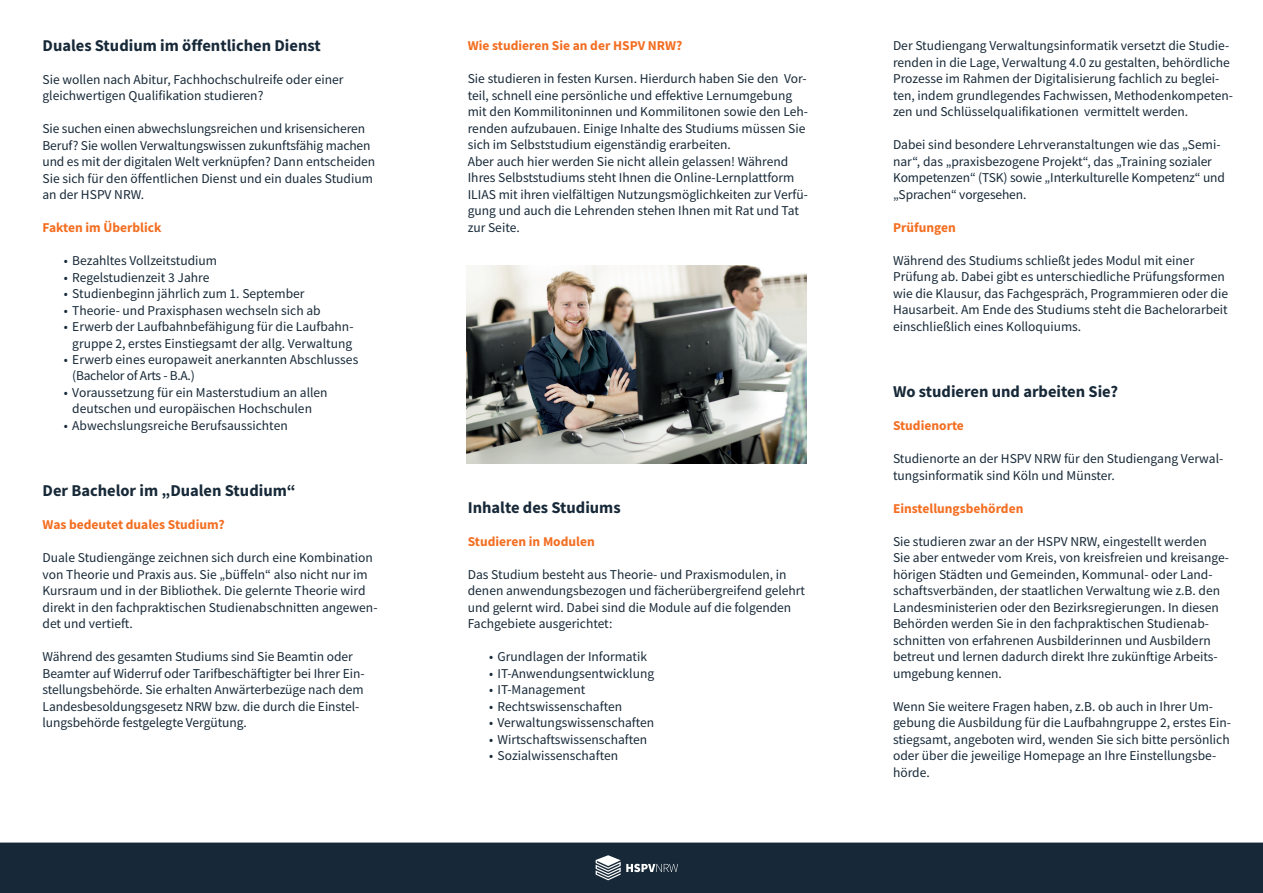
<style>
.page{position:relative;width:1263px;height:893px;background:#fff}
.page>*{position:absolute;margin:0;border:0;box-sizing:border-box;transform-origin:0 0}
.t1{font:700 16.5px "HSPV";color:#172938}
.t2{font:13.5px/16.5px "HSPV";color:#172938}
.t3{font:700 13.5px "HSPV";color:#f36e21}
</style>
<div class="page">
<div style="left:1px;top:843px;width:1261px;height:49px;background:#172938"></div>
<div style="left:0;top:842px;width:1263px;height:51px;border:2px solid #172938"></div>
<svg style="left:596px;top:855px;width:82px;height:25px"></svg>
<img style="left:467px;top:266px;width:340px;height:198px">
<p class="t1" style="left:43px;top:34px;width:280px">Duales Studium im öffentlichen Dienst</p>
<p class="t2" style="left:43px;top:71px;width:303px">Sie wollen nach Abitur, Fachhochschulreife oder einer gleichwertigen Qualifikation studieren?</p>
<p class="t2" style="left:43px;top:120px;width:334px">Sie suchen einen abwechslungsreichen und krisensicheren Beruf? Sie wollen Verwaltungswissen zukunftsfähig machen und es mit der digitalen Welt verknüpfen? Dann entscheiden Sie sich für den öffentlichen Dienst und ein duales Studium an der HSPV NRW.</p>
<p class="t3" style="left:43px;top:218px;width:121px">Fakten im Überblick</p>
<p class="t2" style="left:64px;top:252px;width:155px">• Bezahltes Vollzeitstudium</p>
<p class="t2" style="left:64px;top:269px;width:147px">• Regelstudienzeit 3 Jahre</p>
<p class="t2" style="left:64px;top:285px;width:242px">• Studienbeginn jährlich zum 1. September</p>
<p class="t2" style="left:64px;top:302px;width:258px">• Theorie- und Praxisphasen wechseln sich ab</p>
<p class="t2" style="left:64px;top:318px;width:291px;text-align:center">• Erwerb der Laufbahnbefähigung für die Laufbahn&shy;gruppe 2, erstes Einstiegsamt der allg. Verwaltung</p>
<p class="t2" style="left:72px;top:351px;width:287px;text-indent:-9px">• Erwerb eines europaweit anerkannten Abschlusses (Bachelor of Arts - B.A.)</p>
<p class="t2" style="left:64px;top:384px;width:265px;text-align:center">• Voraussetzung für ein Masterstudium an allen deutschen und europäischen Hochschulen</p>
<p class="t2" style="left:64px;top:417px;width:225px">• Abwechslungsreiche Berufsaussichten</p>
<p class="t1" style="left:43px;top:479px;width:255px">Der Bachelor im „Dualen Studium“</p>
<p class="t3" style="left:43px;top:515px;width:184px">Was bedeutet duales Studium?</p>
<p class="t2" style="left:43px;top:549px;width:336px">Duale Studiengänge zeichnen sich durch eine Kombination von Theorie und Praxis aus. Sie „büffeln“ also nicht nur im Kursraum und in der Bibliothek. Die gelernte Theorie wird direkt in den fachpraktischen Studienabschnitten angewen&shy;det und vertieft.</p>
<p class="t2" style="left:43px;top:648px;width:324px">Während des gesamten Studiums sind Sie Beamtin oder Beamter auf Widerruf oder Tarifbeschäftigter bei Ihrer Ein&shy;stellungsbehörde. Sie erhalten Anwärterbezüge nach dem Landesbesoldungsgesetz NRW bzw. die durch die Einstel&shy;lungsbehörde festgelegte Vergütung.</p>
<p class="t3" style="left:468px;top:37px;width:216px">Wie studieren Sie an der HSPV NRW?</p>
<p class="t2" style="left:468px;top:71px;width:342px">Sie studieren in festen Kursen. Hierdurch haben Sie den Vor&shy;teil, schnell eine persönliche und effektive Lernumgebung mit den Kommilitoninnen und Kommilitonen sowie den Leh&shy;renden aufzubauen. Einige Inhalte des Studiums müssen Sie sich im Selbststudium eigenständig erarbeiten.<br>Aber auch hier werden Sie nicht allein gelassen! Während Ihres Selbststudiums steht Ihnen die Online-Lernplattform ILIAS mit ihren vielfältigen Nutzungsmöglichkeiten zur Verfü&shy;gung und auch die Lehrenden stehen Ihnen mit Rat und Tat zur Seite.</p>
<p class="t1" style="left:468px;top:496px;width:154px">Inhalte des Studiums</p>
<p class="t3" style="left:468px;top:532px;width:128px">Studieren in Modulen</p>
<p class="t2" style="left:468px;top:566px;width:339px">Das Studium besteht aus Theorie- und Praxismodulen, in denen anwendungsbezogen und fächerübergreifend gelehrt und gelernt wird. Dabei sind die Module auf die folgenden Fachgebiete ausgerichtet:</p>
<p class="t2" style="left:489px;top:648px;width:160px">• Grundlagen der Informatik</p>
<p class="t2" style="left:489px;top:665px;width:167px">• IT-Anwendungsentwicklung</p>
<p class="t2" style="left:489px;top:681px;width:98px">• IT-Management</p>
<p class="t2" style="left:489px;top:698px;width:135px">• Rechtswissenschaften</p>
<p class="t2" style="left:489px;top:714px;width:167px">• Verwaltungswissenschaften</p>
<p class="t2" style="left:489px;top:731px;width:160px">• Wirtschaftswissenschaften</p>
<p class="t2" style="left:489px;top:747px;width:131px">• Sozialwissenschaften</p>
<p class="t2" style="left:893px;top:38px;width:342px">Der Studiengang Verwaltungsinformatik versetzt die Studie&shy;renden in die Lage, Verwaltung 4.0 zu gestalten, behördliche Prozesse im Rahmen der Digitalisierung fachlich zu beglei&shy;ten, indem grundlegendes Fachwissen, Methodenkompeten&shy;zen und Schlüsselqualifikationen vermittelt werden.</p>
<p class="t2" style="left:893px;top:137px;width:333px">Dabei sind besondere Lehrveranstaltungen wie das „Semi&shy;nar“, das „praxisbezogene Projekt“, das „Training sozialer Kompetenzen“ (TSK) sowie „Interkulturelle Kompetenz“ und „Sprachen“ vorgesehen.</p>
<p class="t3" style="left:893px;top:218px;width:64px">Prüfungen</p>
<p class="t2" style="left:893px;top:252px;width:336px">Während des Studiums schließt jedes Modul mit einer Prüfung ab. Dabei gibt es unterschiedliche Prüfungsformen wie die Klausur, das Fachgespräch, Programmieren oder die Hausarbeit. Am Ende des Studiums steht die Bachelorarbeit einschließlich eines Kolloquiums.</p>
<p class="t1" style="left:893px;top:380px;width:227px">Wo studieren und arbeiten Sie?</p>
<p class="t3" style="left:893px;top:416px;width:72px">Studienorte</p>
<p class="t2" style="left:893px;top:450px;width:332px">Studienorte an der HSPV NRW für den Studiengang Verwal&shy;tungsinformatik sind Köln und Münster.</p>
<p class="t3" style="left:893px;top:499px;width:132px">Einstellungsbehörden</p>
<p class="t2" style="left:893px;top:533px;width:338px">Sie studieren zwar an der HSPV NRW, eingestellt werden<br>Sie aber entweder vom Kreis, von kreisfreien und kreisange&shy;hörigen Städten und Gemeinden, Kommunal- oder Land&shy;schaftsverbänden, der staatlichen Verwaltung wie z.B. den Landesministerien oder den Bezirksregierungen. In diesen Behörden werden Sie in den fachpraktischen Studienab&shy;schnitten von erfahrenen Ausbilderinnen und Ausbildern betreut und lernen dadurch direkt Ihre zukünftige Arbeits&shy;umgebung kennen.</p>
<p class="t2" style="left:893px;top:698px;width:340px">Wenn Sie weitere Fragen haben, z.B. ob auch in Ihrer Um&shy;gebung die Ausbildung für die Laufbahngruppe 2, erstes Ein&shy;stiegsamt, angeboten wird, wenden Sie sich bitte persönlich oder über die jeweilige Homepage an Ihre Einstellungsbe&shy;hörde.</p>
</div>
